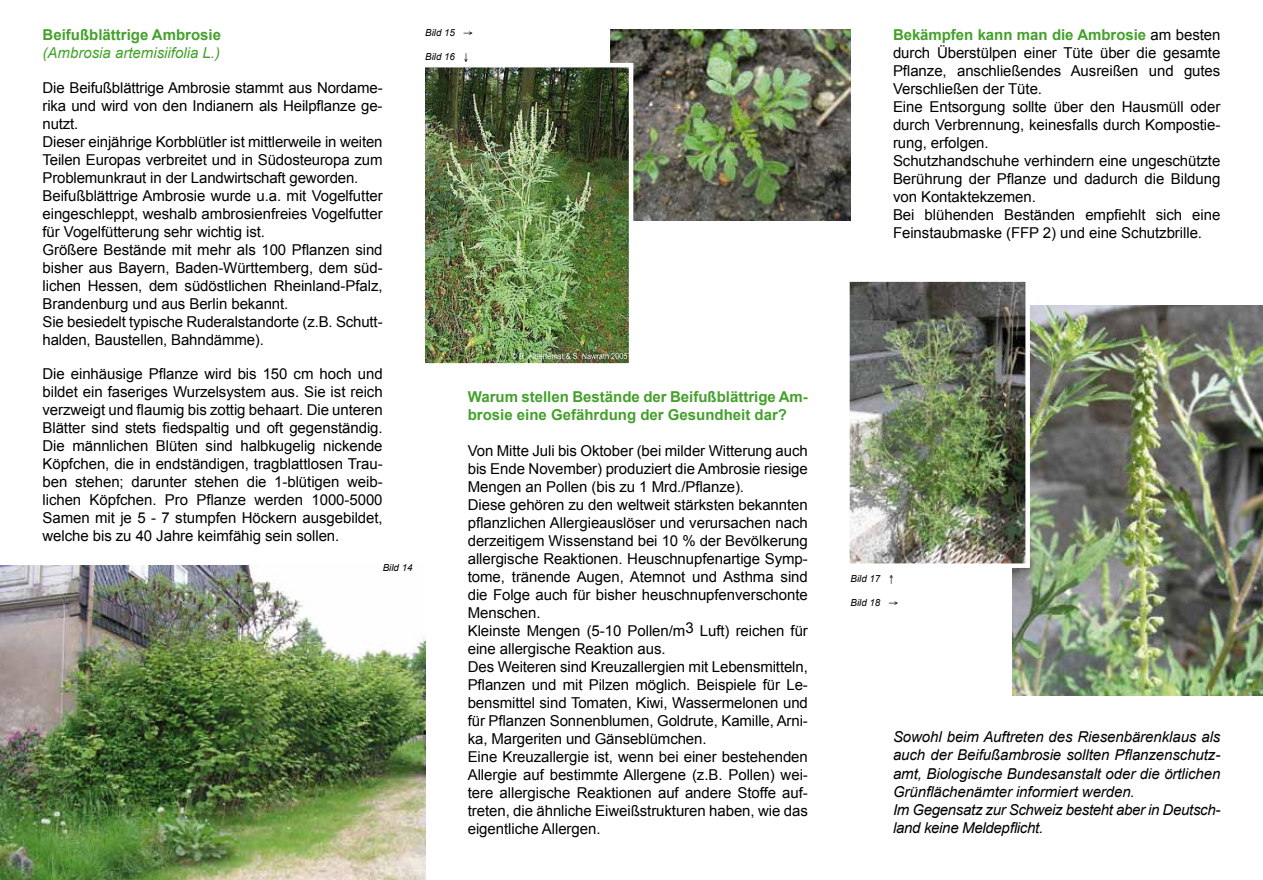
<style>
.page{position:relative;width:1263px;height:880px;background:#fff}
.page>*{position:absolute;margin:0;border:0;box-sizing:border-box;transform-origin:0 0}
.t1{font:15px/18px "Arial";letter-spacing:-.005em;color:#000}
.t2{font:italic 15px/18px "Arial";letter-spacing:-.005em;color:#000}
.t3{font:700 15px/18px "Arial";color:#44a12b}
.t4{font:italic 15px/18px "Arial";color:#44a12b}
.t5{font:italic 9.75px "Arial";color:#000}
.s1{font-weight:700;font-style:normal}
.s2{font-weight:700;color:#44a12b}
</style>
<div class="page">
<img style="left:611px;top:29px;width:239px;height:192px">
<img style="left:425px;top:68px;width:203px;height:295px">
<div style="left:419px;top:63px;width:214px;height:305px;border:4px solid #fff"></div>
<img style="left:1012px;top:305px;width:251px;height:390px">
<img style="left:850px;top:282px;width:175px;height:281px">
<div style="left:845px;top:277px;width:185px;height:291px;border:4px solid #fff"></div>
<img style="left:0;top:565px;width:425px;height:315px">
<p class="t4" style="left:43px;top:26px;width:180px"><span class="s1">Beifußblättrige Ambrosie </span>(Ambrosia artemisiifolia L.)</p>
<p class="t1" style="left:43px;top:78px;width:342px">Die Beifußblättrige Ambrosie stammt aus Nordame&shy;rika und wird von den Indianern als Heilpflanze ge&shy;nutzt.<br>Dieser einjährige Korbblütler ist mittlerweile in weiten Teilen Europas verbreitet und in Südosteuropa zum Problemunkraut in der Landwirtschaft geworden.<br>Beifußblättrige Ambrosie wurde u.a. mit Vogelfutter eingeschleppt, weshalb ambrosienfreies Vogelfutter für Vogelfütterung sehr wichtig ist.<br>Größere Bestände mit mehr als 100 Pflanzen sind bisher aus Bayern, Baden-Württemberg, dem süd&shy;lichen Hessen, dem südöstlichen Rheinland-Pfalz, Brandenburg und aus Berlin bekannt.<br>Sie besiedelt typische Ruderalstandorte (z.B. Schutt&shy;halden, Baustellen, Bahndämme).</p>
<p class="t1" style="left:43px;top:365px;width:342px;text-align:justify">Die einhäusige Pflanze wird bis 150 cm hoch und bildet ein faseriges Wurzelsystem aus. Sie ist reich verzweigt und flaumig bis zottig behaart. Die unteren Blätter sind stets fiedspaltig und oft gegenständig.<br>Die männlichen Blüten sind halbkugelig nickende Köpfchen, die in endständigen, tragblattlosen Trau&shy;ben stehen; darunter stehen die 1-blütigen weib&shy;lichen Köpfchen. Pro Pflanze werden 1000-5000<br>Samen mit je 5 - 7 stumpfen Höckern ausgebildet, welche bis zu 40 Jahre keimfähig sein sollen.</p>
<p class="t5" style="left:383px;top:561px;width:31px">Bild 14</p>
<p class="t5" style="left:425px;top:27px;width:49px">Bild 15 →</p>
<p class="t5" style="left:425px;top:50px;width:45px">Bild 16 ↓</p>
<p class="t3" style="left:468px;top:388px;width:342px">Warum stellen Bestände der Beifußblättrige Am&shy;brosie eine Gefährdung der Gesundheit dar?</p>
<p class="t1" style="left:468px;top:442px;width:342px">Von Mitte Juli bis Oktober (bei milder Witterung auch bis Ende November) produziert die Ambrosie riesige Mengen an Pollen (bis zu 1 Mrd./Pflanze).<br>Diese gehören zu den weltweit stärksten bekannten pflanzlichen Allergieauslöser und verursachen nach derzeitigem Wissenstand bei 10 % der Bevölkerung allergische Reaktionen. Heuschnupfenartige Symp&shy;tome, tränende Augen, Atemnot und Asthma sind die Folge auch für bisher heuschnupfenverschonte Menschen.<br>Kleinste Mengen (5-10 Pollen/m3 Luft) reichen für eine allergische Reaktion aus.<br>Des Weiteren sind Kreuzallergien mit Lebensmitteln, Pflanzen und mit Pilzen möglich. Beispiele für Le&shy;bensmittel sind Tomaten, Kiwi, Wassermelonen und für Pflanzen Sonnenblumen, Goldrute, Kamille, Arni&shy;ka, Margeriten und Gänseblümchen.<br>Eine Kreuzallergie ist, wenn bei einer bestehenden Allergie auf bestimmte Allergene (z.B. Pollen) wei&shy;tere allergische Reaktionen auf andere Stoffe auf&shy;treten, die ähnliche Eiweißstrukturen haben, wie das eigentliche Allergen.</p>
<p class="t1" style="left:893px;top:26px;width:329px"><span class="s2">Bekämpfen kann man die Ambrosie</span> am besten durch Überstülpen einer Tüte über die gesamte Pflanze, anschließendes Ausreißen und gutes Verschließen der Tüte.<br>Eine Entsorgung sollte über den Hausmüll oder durch Verbrennung, keinesfalls durch Kompostie&shy;rung, erfolgen.<br>Schutzhandschuhe verhindern eine ungeschützte Berührung der Pflanze und dadurch die Bildung von Kontaktekzemen.<br>Bei blühenden Beständen empfiehlt sich eine Feinstaubmaske (FFP 2) und eine Schutzbrille.</p>
<p class="t5" style="left:850px;top:572px;width:45px">Bild 17 ↑</p>
<p class="t5" style="left:850px;top:596px;width:49px">Bild 18 →</p>
<p class="t2" style="left:893px;top:728px;width:329px">Sowohl beim Auftreten des Riesenbärenklaus als auch der Beifußambrosie sollten Pflanzenschutz&shy;amt, Biologische Bundesanstalt oder die örtlichen Grünflächenämter informiert werden.<br>Im Gegensatz zur Schweiz besteht aber in Deutsch&shy;land keine Meldepflicht.</p>
</div>
